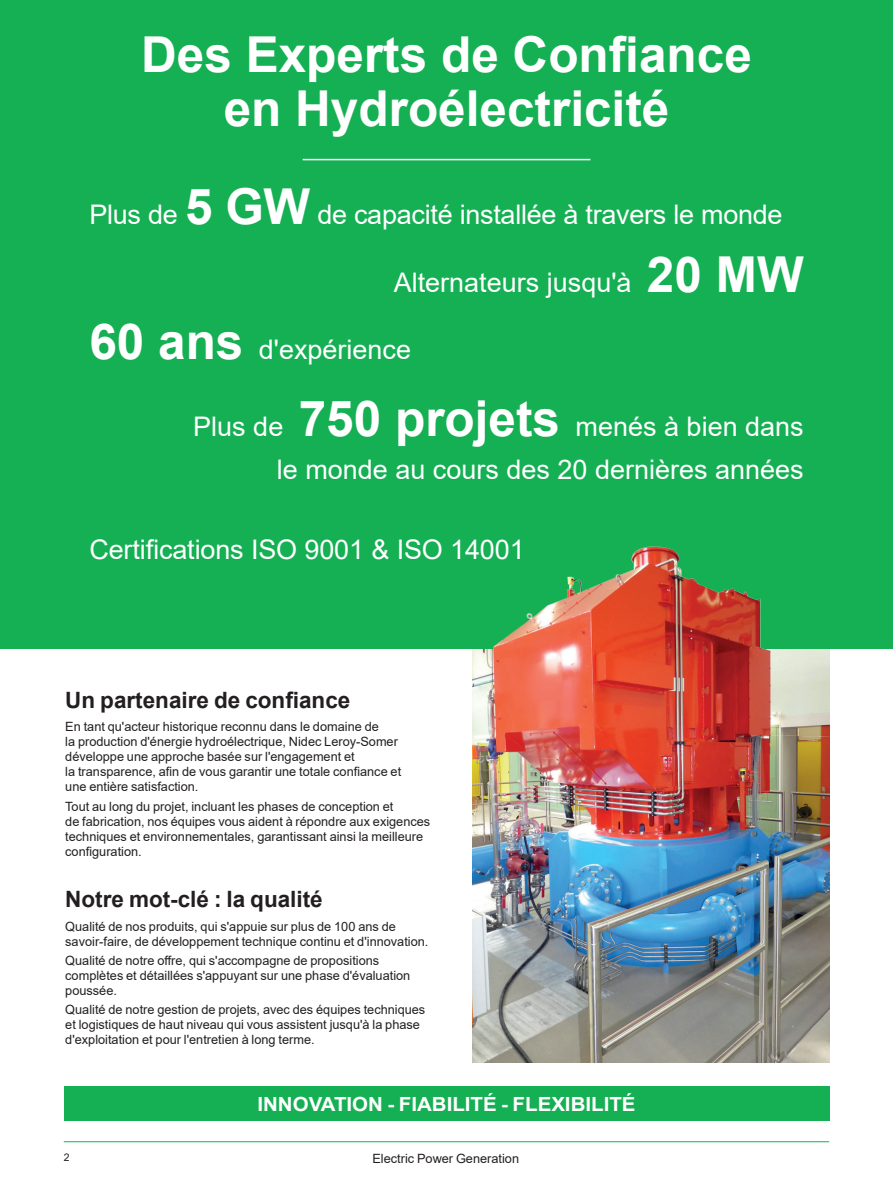
<style>
.page{position:relative;width:893px;height:1191px;background:#fff}
.page>*{position:absolute;margin:0;border:0;box-sizing:border-box;transform-origin:0 0}
.t1{font:700 49.5px/54px "Arial";color:#fff;text-align:center}
.t2{font:27px "Arial";color:#fff}
.Titre{font:700 22.5px "Arial";color:#231f20}
.Courant{font:700 19.5px "Arial";color:#fff;scale:1.05 1}
.Courant-2{font:12.75px/15px "Arial";color:#231f20}
.t3{font:10.5px "Arial";color:#231f20}
.s1{font-weight:700;font-size:49.5px}
</style>
<div class="page">
<hr style="left:64px;top:1141px;width:765px;height:1px;background:#15b053">
<div style="left:0;top:0;width:893px;height:648px;background:#15b053"></div>
<img style="left:473px;top:546px;width:356px;height:517px">
<div style="left:64px;top:1086px;width:765px;height:34px;background:#15b053"></div>
<hr style="left:303px;top:159px;width:287px;height:1px;background:#fff">
<p class="t1" style="left:141px;top:28px;width:612px">Des Experts de Confiance en Hydroélectricité</p>
<p class="t2" style="left:89px;top:196px;width:695px">Plus de <span class="s1">5 GW</span> de capacité installée à travers le monde</p>
<p class="t2" style="left:394px;top:264px;width:411px">Alternateurs jusqu'à <span class="s1">20 MW</span></p>
<p class="t2" style="left:89px;top:331px;width:323px"><span class="s1">60 ans</span> d'expérience</p>
<p class="t2" style="left:193px;top:408px;width:612px">Plus de <span class="s1">750 projets</span> menés à bien dans</p>
<p class="t2" style="left:277px;top:451px;width:528px">le monde au cours des 20 dernières années</p>
<p class="t2" style="left:89px;top:531px;width:437px">Certifications ISO 9001 &amp; ISO 14001</p>
<p class="Titre" style="left:65px;top:684px;width:287px">Un partenaire de confiance</p>
<p class="Courant-2" style="left:65px;top:719px;width:315px">En tant qu'acteur historique reconnu dans le domaine de</p>
<p class="Courant-2" style="left:65px;top:734px;width:334px">la production d'énergie hydroélectrique, Nidec Leroy-Somer développe une approche basée sur l'engagement et</p>
<p class="Courant-2" style="left:65px;top:764px;width:337px">la transparence, afin de vous garantir une totale confiance et une entière satisfaction.</p>
<p class="Courant-2" style="left:65px;top:798px;width:367px">Tout au long du projet, incluant les phases de conception et<br>de fabrication, nos équipes vous aident à répondre aux exigences techniques et environnementales, garantissant ainsi la meilleure configuration.</p>
<p class="Titre" style="left:65px;top:883px;width:259px">Notre mot-clé : la qualité</p>
<p class="Courant-2" style="left:65px;top:919px;width:365px">Qualité de nos produits, qui s'appuie sur plus de 100 ans de savoir-faire, de développement technique continu et d'innovation.</p>
<p class="Courant-2" style="left:65px;top:953px;width:347px">Qualité de notre offre, qui s'accompagne de propositions complètes et détaillées s'appuyant sur une phase d'évaluation poussée.</p>
<p class="Courant-2" style="left:65px;top:1002px;width:362px">Qualité de notre gestion de projets, avec des équipes techniques et logistiques de haut niveau qui vous assistent jusqu'à la phase d'exploitation et pour l'entretien à long terme.</p>
<p class="Courant" style="left:257px;top:1090px;width:362px">INNOVATION - FIABILITÉ - FLEXIBILITÉ</p>
<p class="t3" style="left:64px;top:1150px;width:7px">2</p>
<p class="Courant-2" style="left:372px;top:1151px;width:148px">Electric Power Generation</p>
</div>
